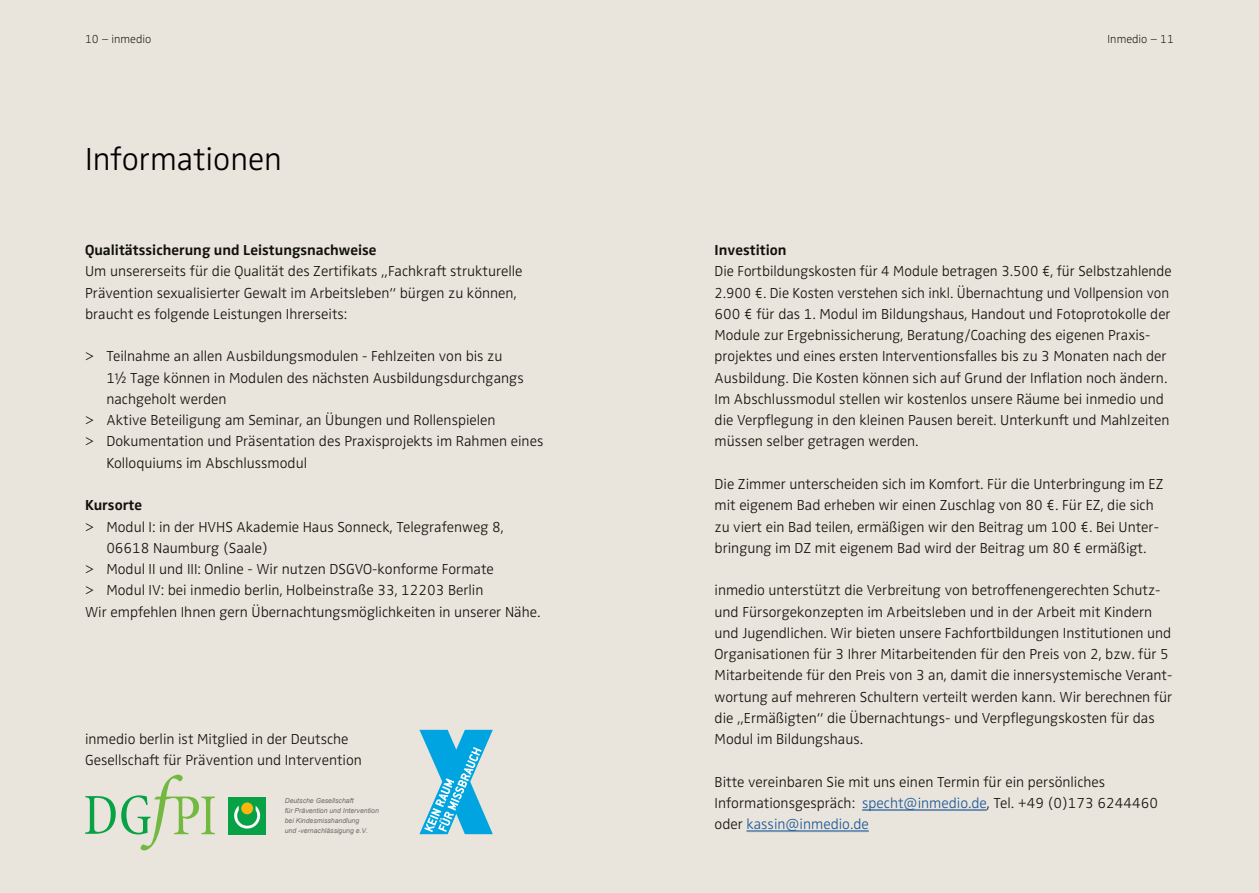
<style>
.page{position:relative;width:1259px;height:893px;background:#eae5dc}
.page>*{position:absolute;margin:0;border:0;box-sizing:border-box;transform-origin:0 0}
.t1{font:33px "Zwo w 2";color:#000}
.t2{font:15px/21.3px "Zwo w 2";color:#12120d}
.t3{font:15px "Zwo w 6";color:#12120d}
.t4{font:12px "Zwo w 1";color:#12120d}
.t5{font:italic 6.9px/10.2px "Arial";color:#6c6e70}
.s1{color:#1b5899}
</style>
<div class="page">
<hr style="left:862px;top:809px;width:125px;height:1px;background:#1b5899">
<hr style="left:862px;top:810px;width:125px;height:1px;background:#1b5899">
<hr style="left:746px;top:830px;width:123px;height:1px;background:#1b5899">
<hr style="left:746px;top:831px;width:123px;height:1px;background:#1b5899">
<svg style="left:85px;top:775px;width:130px;height:75px"></svg>
<div style="left:228px;top:797px;width:38px;height:37px;background:#06a245"></div>
<svg style="left:234px;top:806px;width:27px;height:23px"></svg>
<div style="left:241px;top:802px;width:12px;height:12px;background:#fab60f;border-radius:50%"></div>
<svg style="left:419px;top:730px;width:74px;height:104px"></svg>
<p class="t4" style="left:85px;top:34px;width:68px">10 – inmedio</p>
<p class="t4" style="left:1107px;top:34px;width:68px">Inmedio – 11</p>
<h1 class="t1" style="left:85px;top:147px;width:198px">Informationen</h1>
<p class="t3" style="left:85px;top:245px;width:293px">Qualitätssicherung und Leistungsnachweise</p>
<p class="t2" style="left:85px;top:262px;width:439px">Um unsererseits für die Qualität des Zertifikats „Fachkraft strukturelle<br>Prävention sexualisierter Gewalt im Arbeitsleben“ bürgen zu können, braucht es folgende Leistungen Ihrerseits:</p>
<p class="t2" style="left:85px;top:347px;width:419px">&gt; Teilnahme an allen Ausbildungsmodulen - Fehlzeiten von bis zu</p>
<p class="t2" style="left:106px;top:368px;width:419px">1½ Tage können in Modulen des nächsten Ausbildungsdurchgangs</p>
<p class="t2" style="left:106px;top:390px;width:122px">nachgeholt werden</p>
<p class="t2" style="left:85px;top:411px;width:412px">&gt; Aktive Beteiligung am Seminar, an Übungen und Rollenspielen</p>
<p class="t2" style="left:85px;top:432px;width:460px">&gt; Dokumentation und Präsentation des Praxisprojekts im Rahmen eines</p>
<p class="t2" style="left:106px;top:453px;width:202px">Kolloquiums im Abschlussmodul</p>
<p class="t3" style="left:85px;top:500px;width:58px">Kursorte</p>
<p class="t2" style="left:85px;top:517px;width:420px">&gt; Modul I: in der HVHS Akademie Haus Sonneck, Telegrafenweg 8,</p>
<p class="t2" style="left:106px;top:538px;width:163px">06618 Naumburg (Saale)</p>
<p class="t2" style="left:85px;top:560px;width:410px">&gt; Modul II und III: Online - Wir nutzen DSGVO-konforme Formate</p>
<p class="t2" style="left:85px;top:581px;width:400px">&gt; Modul IV: bei inmedio berlin, Holbeinstraße 33, 12203 Berlin</p>
<p class="t2" style="left:85px;top:602px;width:457px">Wir empfehlen Ihnen gern Übernachtungsmöglichkeiten in unserer Nähe.</p>
<p class="t2" style="left:85px;top:730px;width:278px">inmedio berlin ist Mitglied in der Deutsche<br>Gesellschaft für Prävention und Intervention</p>
<p class="t5" style="left:285px;top:796px;width:96px">Deutsche Gesellschaft<br>für Prävention und Intervention bei Kindesmisshandlung<br>und -vernachlässigung e.V.</p>
<p class="t3" style="left:714px;top:245px;width:73px">Investition</p>
<p class="t2" style="left:714px;top:262px;width:458px">Die Fortbildungskosten für 4 Module betragen 3.500 €, für Selbstzahlende 2.900 €. Die Kosten verstehen sich inkl. Übernachtung und Vollpension von 600 € für das 1. Modul im Bildungshaus, Handout und Fotoprotokolle der Module zur Ergebnissicherung, Beratung/Coaching des eigenen Praxis&shy;projektes und eines ersten Interventionsfalles bis zu 3 Monaten nach der Ausbildung. Die Kosten können sich auf Grund der Inflation noch ändern.<br>Im Abschlussmodul stellen wir kostenlos unsere Räume bei inmedio und die Verpflegung in den kleinen Pausen bereit. Unterkunft und Mahlzeiten müssen selber getragen werden.</p>
<p class="t2" style="left:714px;top:475px;width:450px">Die Zimmer unterscheiden sich im Komfort. Für die Unterbringung im EZ mit eigenem Bad erheben wir einen Zuschlag von 80 €. Für EZ, die sich zu viert ein Bad teilen, ermäßigen wir den Beitrag um 100 €. Bei Unter&shy;bringung im DZ mit eigenem Bad wird der Beitrag um 80 € ermäßigt.</p>
<p class="t2" style="left:714px;top:581px;width:459px">inmedio unterstützt die Verbreitung von betroffenengerechten Schutz&shy;und Fürsorgekonzepten im Arbeitsleben und in der Arbeit mit Kindern und Jugendlichen. Wir bieten unsere Fachfortbildungen Institutionen und Organisationen für 3 Ihrer Mitarbeitenden für den Preis von 2, bzw. für 5<br>Mitarbeitende für den Preis von 3 an, damit die innersystemische Verant&shy;wortung auf mehreren Schultern verteilt werden kann. Wir berechnen für die „Ermäßigten“ die Übernachtungs- und Verpflegungskosten für das Modul im Bildungshaus.</p>
<p class="t2" style="left:714px;top:772px;width:445px">Bitte vereinbaren Sie mit uns einen Termin für ein persönliches<br>Informationsgespräch: <span class="s1">specht@inmedio.de</span>, Tel. +49 (0)173 6244460 oder <span class="s1">kassin@inmedio.de</span></p>
</div>
